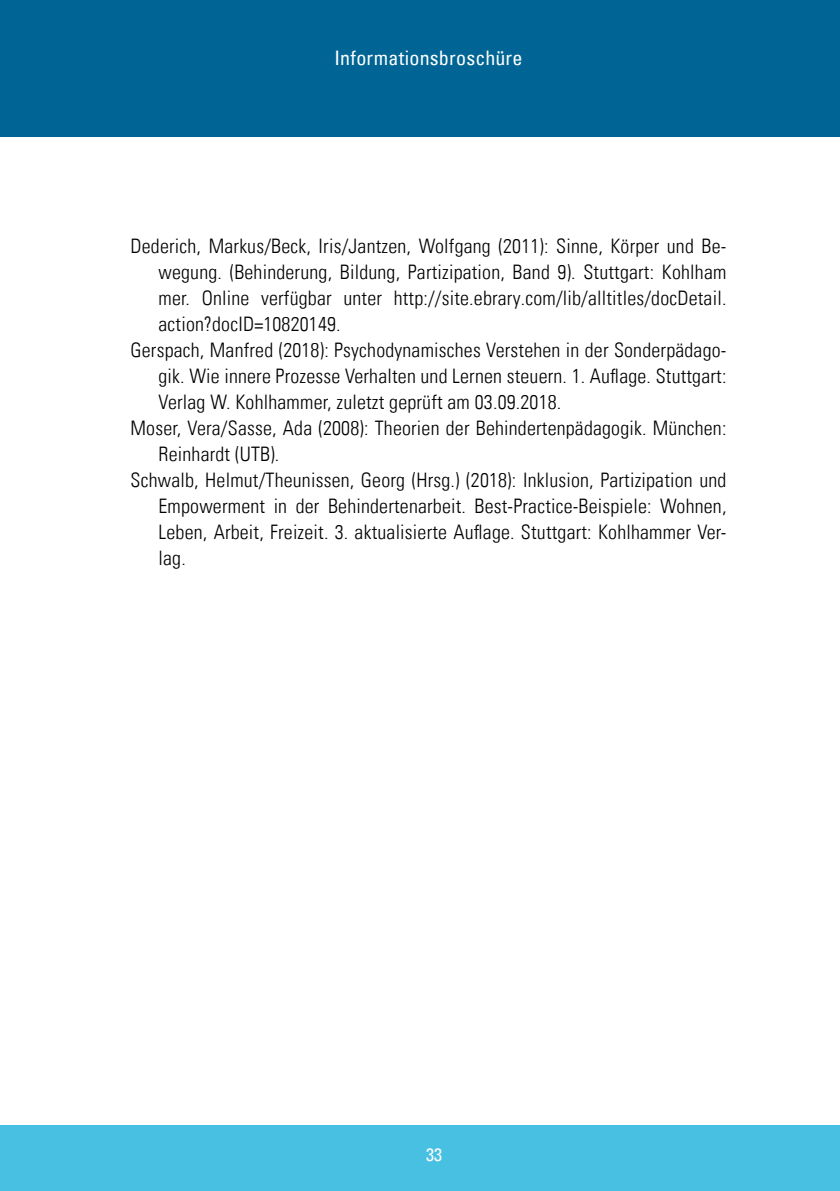
<style>
.page{position:relative;width:840px;height:1191px;background:#fff}
.page>*{position:absolute;margin:0;border:0;box-sizing:border-box;transform-origin:0 0}
.t1{font:20px "Univers Com 47 Light Cond";letter-spacing:.01em;color:#000}
.t2{font:condensed 20px "Univers Com 57";letter-spacing:.01em;color:#fff}
.t3{font:condensed 18px "Univers Com 57";color:#fff}
</style>
<div class="page">
<div style="left:0;top:0;width:839px;height:136px;background:#006594"></div>
<div style="left:0;top:1125px;width:839px;height:66px;background:#48c0e2"></div>
<p class="t2" style="left:334px;top:45px;width:190px">Informationsbroschüre</p>
<p class="t1" style="left:130px;top:234px;width:597px">Dederich, Markus/Beck, Iris/Jantzen, Wolfgang (2011): Sinne, Körper und Be-</p>
<p class="t1" style="left:158px;top:260px;width:569px">wegung. (Behinderung, Bildung, Partizipation, Band 9). Stuttgart: Kohlham</p>
<p class="t1" style="left:158px;top:286px;width:569px">mer. Online verfügbar unter http://site.ebrary.com/lib/alltitles/docDetail.</p>
<p class="t1" style="left:158px;top:312px;width:183px">action?docID=10820149.</p>
<p class="t1" style="left:130px;top:338px;width:597px">Gerspach, Manfred (2018): Psychodynamisches Verstehen in der Sonderpädago-</p>
<p class="t1" style="left:158px;top:364px;width:569px">gik. Wie innere Prozesse Verhalten und Lernen steuern. 1. Auflage. Stuttgart:</p>
<p class="t1" style="left:158px;top:390px;width:404px">Verlag W. Kohlhammer, zuletzt geprüft am 03.09.2018.</p>
<p class="t1" style="left:130px;top:416px;width:597px">Moser, Vera/Sasse, Ada (2008): Theorien der Behindertenpädagogik. München:</p>
<p class="t1" style="left:158px;top:442px;width:122px">Reinhardt (UTB).</p>
<p class="t1" style="left:130px;top:468px;width:597px">Schwalb, Helmut/Theunissen, Georg (Hrsg.) (2018): Inklusion, Partizipation und</p>
<p class="t1" style="left:158px;top:494px;width:569px">Empowerment in der Behindertenarbeit. Best-Practice-Beispiele: Wohnen,</p>
<p class="t1" style="left:158px;top:520px;width:569px">Leben, Arbeit, Freizeit. 3. aktualisierte Auflage. Stuttgart: Kohlhammer Ver-</p>
<p class="t1" style="left:158px;top:546px;width:29px">lag.</p>
<p class="t3" style="left:426px;top:1143px;width:17px">33</p>
</div>
